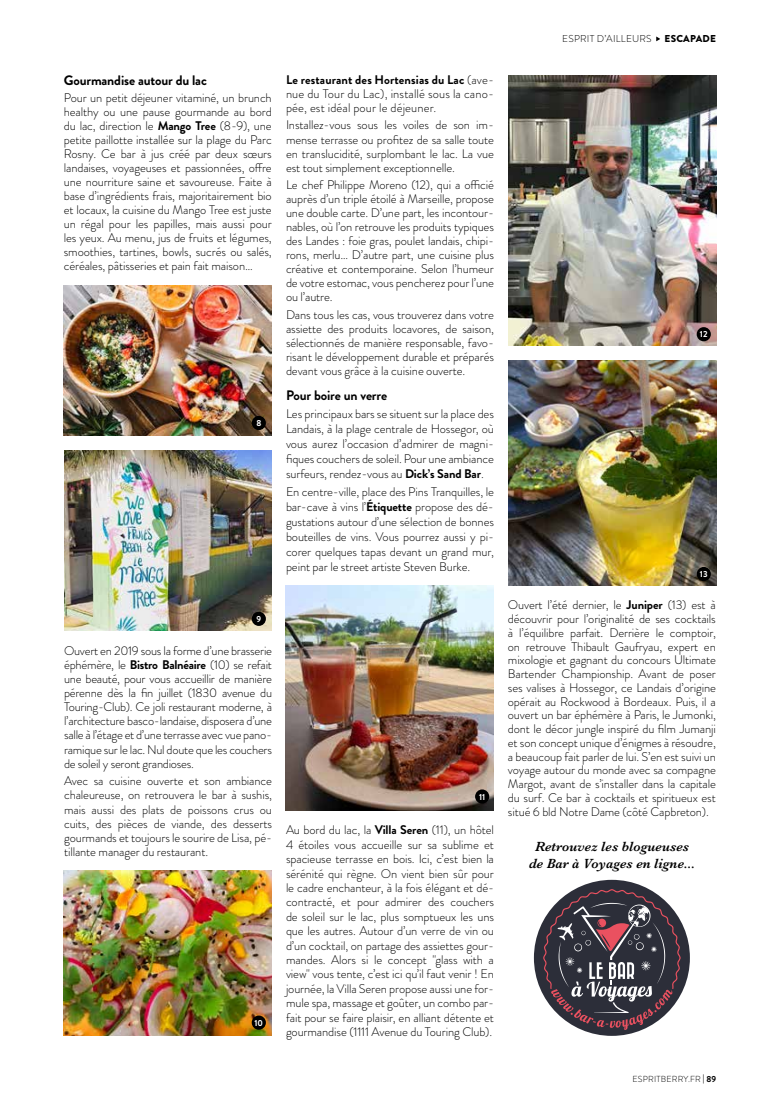
<style>
.page{position:relative;width:780px;height:1110px;background:#fff}
.page>*{position:absolute;margin:0;border:0;box-sizing:border-box;transform-origin:0 0}
.t1{font:italic 600 13.75px/16.5px "Baskerville";color:#000;text-align:center}
.t2{font:700 13.75px "Brandon Grotesque";letter-spacing:-.01em;color:#000}
.t3{font:300 12.5px/14px "Brandon Grotesque";letter-spacing:-.01em;color:#000;text-align:justify}
.t4{font:300 10px "Brandon Grotesque";letter-spacing:.02em;color:#000}
.t5{font:900 10px "Brandon Grotesque";letter-spacing:.02em;color:#000}
.t6{font:300 8.75px "Brandon Grotesque";letter-spacing:.02em;color:#000}
.t7{font:700 8.75px "Brandon Grotesque";letter-spacing:-.01em;color:#fff}
.s1{font-weight:700}
</style>
<div class="page">
<img style="left:64px;top:450px;width:208px;height:180px">
<img style="left:64px;top:870px;width:208px;height:165px">
<img style="left:64px;top:285px;width:208px;height:150px">
<img style="left:508px;top:360px;width:208px;height:225px">
<img style="left:286px;top:585px;width:208px;height:225px">
<div style="left:534px;top:879px;width:156px;height:156px;background:#2c2e39;border-radius:50%"></div>
<svg style="left:543px;top:888px;width:137px;height:141px"></svg>
<svg style="left:656px;top:37px;width:4px;height:4px"></svg>
<div style="left:252px;top:416px;width:14px;height:14px;background:#000;border-radius:50%"></div>
<div style="left:252px;top:611px;width:14px;height:14px;background:#000;border-radius:50%"></div>
<div style="left:252px;top:1015px;width:14px;height:14px;background:#000;border-radius:50%"></div>
<div style="left:696px;top:566px;width:14px;height:15px;background:#000;border-radius:50%"></div>
<div style="left:475px;top:789px;width:14px;height:14px;background:#000;border-radius:50%"></div>
<img style="left:508px;top:75px;width:208px;height:270px">
<div style="left:696px;top:327px;width:14px;height:14px;background:#000;border-radius:50%"></div>
<p class="t2" style="left:64px;top:70px;width:144px">Gourmandise autour du lac</p>
<p class="t3" style="left:64px;top:91px;width:209px">Pour un petit déjeuner vitaminé, un brunch healthy ou une pause gourmande au bord du lac, direction le <span class="s1">Mango Tree</span> (8-9), une petite paillotte installée sur la plage du Parc Rosny. Ce bar à jus créé par deux sœurs landaises, voyageuses et passionnées, offre une nourriture saine et savoureuse. Faite à base d’ingrédients frais, majoritairement bio et locaux, la cuisine du Mango Tree est juste un régal pour les papilles, mais aussi pour les yeux. Au menu, jus de fruits et légumes, smoothies, tartines, bowls, sucrés ou salés, céréales, pâtisseries et pain fait maison…</p>
<p class="t7" style="left:256px;top:417px;width:6px">8</p>
<p class="t3" style="left:286px;top:72px;width:209px"><span class="s1">Le restaurant des Hortensias du Lac</span> (ave&shy;nue du Tour du Lac), installé sous la cano&shy;pée, est idéal pour le déjeuner.</p>
<p class="t3" style="left:286px;top:118px;width:209px">Installez-vous sous les voiles de son im&shy;mense terrasse ou profitez de sa salle toute en translucidité, surplombant le lac. La vue est tout simplement exceptionnelle.</p>
<p class="t3" style="left:286px;top:178px;width:209px">Le chef Philippe Moreno (12), qui a officié auprès d’un triple étoilé à Marseille, propose une double carte. D’une part, les incontour&shy;nables, où l’on retrouve les produits typiques des Landes : foie gras, poulet landais, chipi&shy;rons, merlu… D’autre part, une cuisine plus créative et contemporaine. Selon l’humeur de votre estomac, vous pencherez pour l’une ou l’autre.</p>
<p class="t3" style="left:286px;top:308px;width:209px">Dans tous les cas, vous trouverez dans votre assiette des produits locavores, de saison, sélectionnés de manière responsable, favo&shy;risant le développement durable et préparés devant vous grâce à la cuisine ouverte.</p>
<p class="t2" style="left:286px;top:385px;width:103px">Pour boire un verre</p>
<p class="t3" style="left:286px;top:406px;width:209px;line-height:14.9px">Les principaux bars se situent sur la place des Landais, à la plage centrale de Hossegor, où vous aurez l’occasion d’admirer de magni&shy;fiques couchers de soleil. Pour une ambiance surfeurs, rendez-vous au <span class="s1">Dick’s Sand Bar</span>.</p>
<p class="t3" style="left:286px;top:484px;width:209px;line-height:14.9px">En centre-ville, place des Pins Tranquilles, le bar-cave à vins l’<span class="s1">Étiquette</span> propose des dé&shy;gustations autour d’une sélection de bonnes bouteilles de vins. Vous pourrez aussi y pi&shy;corer quelques tapas devant un grand mur, peint par le street artiste Steven Burke.</p>
<p class="t7" style="left:256px;top:612px;width:6px">9</p>
<p class="t3" style="left:64px;top:643px;width:209px">Ouvert en 2019 sous la forme d’une brasserie éphémère, le <span class="s1">Bistro Balnéaire</span> (10) se refait une beauté, pour vous accueillir de manière pérenne dès la fin juillet (1830 avenue du Touring-Club). Ce joli restaurant moderne, à l’architecture basco-landaise, disposera d’une salle à l’étage et d’une terrasse avec vue pano&shy;ramique sur le lac. Nul doute que les couchers de soleil y seront grandioses.</p>
<p class="t3" style="left:64px;top:773px;width:209px">Avec sa cuisine ouverte et son ambiance chaleureuse, on retrouvera le bar à sushis, mais aussi des plats de poissons crus ou cuits, des pièces de viande, des desserts gourmands et toujours le sourire de Lisa, pé&shy;tillante manager du restaurant.</p>
<p class="t7" style="left:254px;top:1016px;width:10px">10</p>
<p class="t7" style="left:479px;top:790px;width:8px">11</p>
<p class="t3" style="left:286px;top:822px;width:209px;line-height:14.4px">Au bord du lac, la <span class="s1">Villa Seren</span> (11), un hôtel 4 étoiles vous accueille sur sa sublime et spacieuse terrasse en bois. Ici, c’est bien la sérénité qui règne. On vient bien sûr pour le cadre enchanteur, à la fois élégant et dé&shy;contracté, et pour admirer des couchers de soleil sur le lac, plus somptueux les uns que les autres. Autour d’un verre de vin ou d’un cocktail, on partage des assiettes gour&shy;mandes. Alors si le concept "glass with a view" vous tente, c’est ici qu’il faut venir ! En journée, la Villa Seren propose aussi une for&shy;mule spa, massage et goûter, un combo par&shy;fait pour se faire plaisir, en alliant détente et gourmandise (1111 Avenue du Touring Club).</p>
<p class="t4" style="left:562px;top:32px;width:91px">ESPRIT D’AILLEURS</p>
<p class="t5" style="left:664px;top:32px;width:53px">ESCAPADE</p>
<p class="t7" style="left:700px;top:328px;width:9px">12</p>
<p class="t7" style="left:700px;top:567px;width:9px">13</p>
<p class="t3" style="left:508px;top:598px;width:209px">Ouvert l’été dernier, le <span class="s1">Juniper</span> (13) est à découvrir pour l’originalité de ses cocktails à l’équilibre parfait. Derrière le comptoir, on retrouve Thibault Gaufryau, expert en mixologie et gagnant du concours Ultimate Bartender Championship. Avant de poser ses valises à Hossegor, ce Landais d’origine opérait au Rockwood à Bordeaux. Puis, il a ouvert un bar éphémère à Paris, le Jumonki, dont le décor jungle inspiré du film Jumanji et son concept unique d’énigmes à résoudre, a beaucoup fait parler de lui. S’en est suivi un voyage autour du monde avec sa compagne Margot, avant de s’installer dans la capitale du surf. Ce bar à cocktails et spiritueux est situé 6 bld Notre Dame (côté Capbreton).</p>
<p class="t1" style="left:529px;top:838px;width:168px">Retrouvez les blogueuses de Bar à Voyages en ligne...</p>
<p class="t6" style="left:632px;top:1072px;width:85px">ESPRITBERRY.FR <span class="s1">| 89</span></p>
</div>
